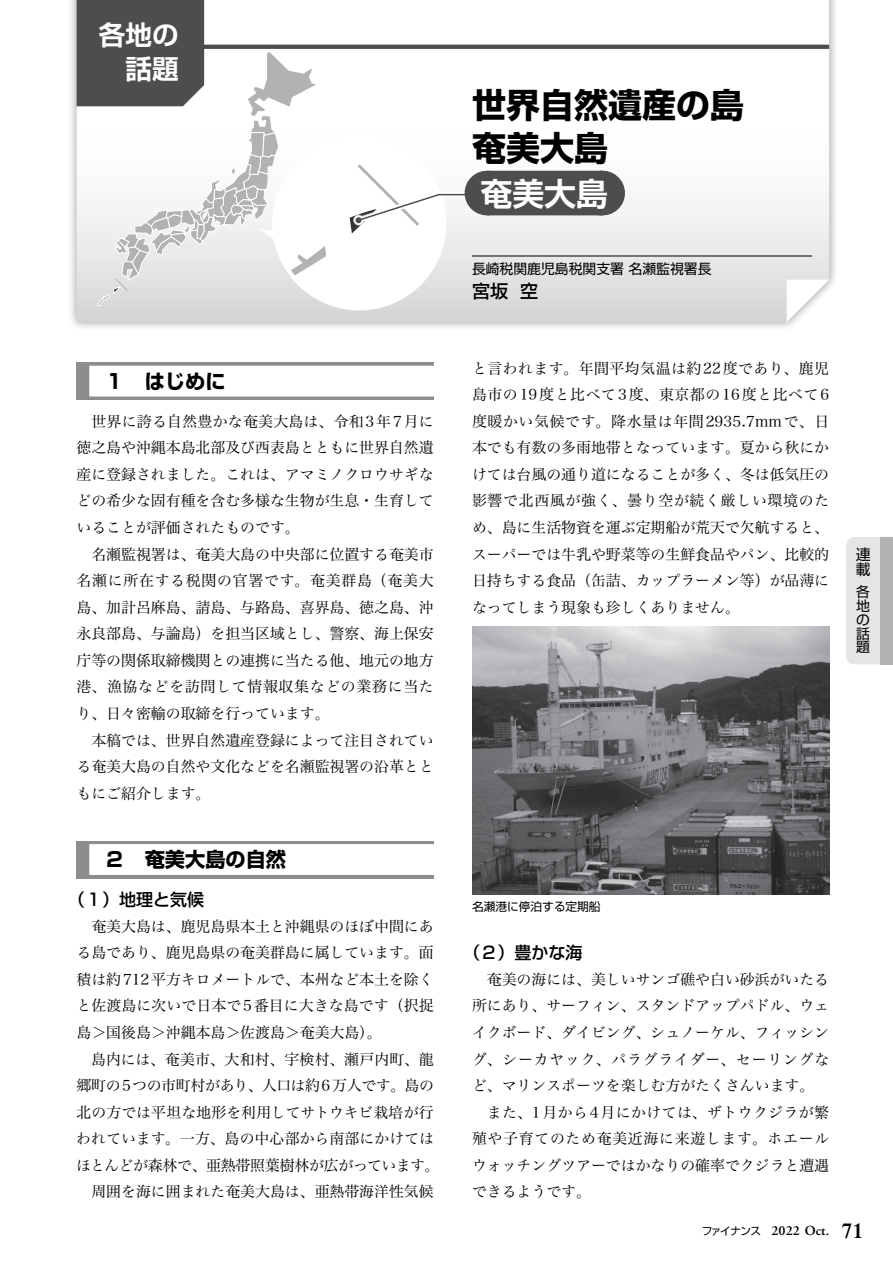
<style>
.page{position:relative;width:893px;height:1263px;background:#fff}
.page>*{position:absolute;margin:0;border:0;box-sizing:border-box;transform-origin:0 0}
.t1{font:700 34.05px/42.5px "Shin Go Pr 6 N";color:#000}
.t2{font:700 31.95px "Shin Go Pr 6 N De";color:#fff}
.t3{font:700 26.55px/34px "Shin Go Pr 6 N De";color:#fff;text-align:right}
.t4{font:700 20.25px "Shin Go Pr 6 N";color:#000}
.t5{font:500 18px "Shin Go Pr 6 N";color:#000}
.t6{font:500 16.95px "Shin Go Pr 6 N";color:#000}
.t7{font:14.85px/26.5px "Hiragino Serif Pr 6 N W3";color:#000;text-align:justify}
.t8{font:14.85px "Hiragino Serif Pr 6 N W3";letter-spacing:-.02em;color:#000}
.t9{font:14.85px/14.9px "Shin Go Pr 6 N";color:#000}
.t10{font:13.8px/13.8px "Shin Go Pr 6 N";color:#000;text-align:justify}
.t11{font:600 13.8px "Adobe Garamond Pro";color:#000}
.t12{font:11.7px "Shin Go Pr 6 N";color:#000}
.s1{font-family:"Shin Go Pr 6 N";font-weight:400;font-size:10.65px}
.s2{font-family:"Times LT Std";font-size:21.3px}
</style>
<div class="page">
<div style="left:67px;top:0;width:771px;height:331px;background:#000;opacity:.4"></div>
<svg style="left:77px;top:0;width:752px;height:322px"></svg>
<svg style="left:787px;top:280px;width:42px;height:42px"></svg>
<svg style="left:331px;top:45px;width:498px;height:4px;background:#515151"></svg>
<svg style="left:77px;top:362px;width:357px;height:38px;background:#979797"></svg>
<div style="left:89px;top:366px;width:357px;height:30px;background:#fff"></div>
<div style="left:77px;top:841px;width:357px;height:37px;background:#8d8d8d"></div>
<div style="left:89px;top:844px;width:357px;height:31px;background:#fff"></div>
<img style="left:472px;top:626px;width:357px;height:268px">
<hr style="left:472px;top:256px;width:340px;height:1px;background:#000">
<div style="left:274px;top:138px;width:170px;height:170px;background:#fff;border-radius:50%"></div>
<svg style="left:344px;top:138px;width:137px;height:105px"></svg>
<div style="left:487px;top:171px;width:115px;height:44px;background:#4d4d4d"></div>
<hr style="left:602px;top:171px;width:1px;height:44px;background:#4d4d4d">
<svg style="left:77px;top:0;width:254px;height:306px"></svg>
<div style="left:846px;top:537px;width:34px;height:127px;background:#e5e5e5"></div>
<div style="left:880px;top:537px;width:13px;height:127px;background:#b2b2b2"></div>
<h3 class="t3" style="left:99px;top:16px;width:81px">各地の話題</h3>
<h3 class="t4" style="left:104px;top:365px;width:123px">１　はじめに</h3>
<p class="t7" style="left:77px;top:406px;width:359px;text-indent:15px">世界に誇る自然豊かな奄美大島は、令和3年7月に徳之島や沖縄本島北部及び西表島とともに世界自然遺産に登録されました。これは、アマミノクロウサギなどの希少な固有種を含む多様な生物が生息・生育していることが評価されたものです。</p>
<p class="t7" style="left:77px;top:539px;width:359px;text-indent:15px">名瀬監視署は、奄美大島の中央部に位置する奄美市名瀬に所在する税関の官署です。奄美群島（奄美大島、加計呂麻島、請島、与路島、喜界島、徳之島、沖永良部島、与論島）を担当区域とし、警察、海上保安庁等の関係取締機関との連携に当たる他、地元の地方港、漁協などを訪問して情報収集などの業務に当たり、日々密輸の取締を行っています。</p>
<p class="t7" style="left:77px;top:725px;width:359px;text-indent:15px">本稿では、世界自然遺産登録によって注目されている奄美大島の自然や文化などを名瀬監視署の沿革とともにご紹介します。</p>
<h3 class="t4" style="left:104px;top:843px;width:183px">２　奄美大島の自然</h3>
<p class="t6" style="left:68px;top:885px;width:138px">（１）地理と気候</p>
<p class="t7" style="left:77px;top:911px;width:359px;text-indent:15px">奄美大島は、鹿児島県本土と沖縄県のほぼ中間にある島であり、鹿児島県の奄美群島に属しています。面積は約 712平方キロメートルで、本州など本土を除くと佐渡島に次いで日本で 5番目に大きな島です（択捉島＞国後島＞沖縄本島＞佐渡島＞奄美大島）。</p>
<p class="t7" style="left:91px;top:1044px;width:344px">島内には、奄美市、大和村、宇検村、瀬戸内町、龍</p>
<p class="t8" style="left:76px;top:1073px;width:359px">郷町の5つの市町村があり、人口は約6万人です。島の</p>
<p class="t7" style="left:76px;top:1097px;width:359px">北の方では平坦な地形を利用してサトウキビ栽培が行</p>
<p class="t7" style="left:76px;top:1124px;width:359px">われています。一方、島の中心部から南部にかけては</p>
<p class="t7" style="left:76px;top:1151px;width:365px">ほとんどが森林で、亜熱帯照葉樹林が広がっています。</p>
<p class="t7" style="left:91px;top:1177px;width:344px">周囲を海に囲まれた奄美大島は、亜熱帯海洋性気候</p>
<h1 class="t1" style="left:472px;top:83px;width:308px">世界自然遺産の島　奄美大島</h1>
<h2 class="t2" style="left:480px;top:167px;width:129px">奄美大島</h2>
<p class="t10" style="left:472px;top:261px;width:241px">長崎税関鹿児島税関支署名瀬監視署長</p>
<p class="t5" style="left:472px;top:276px;width:68px">宮坂 空</p>
<p class="t7" style="left:472px;top:353px;width:359px">と言われます。年間平均気温は約22度であり、鹿児島市の19度と比べて3度、東京都の16度と比べて6度暖かい気候です。降水量は年間2935.7mmで、日本でも有数の多雨地帯となっています。夏から秋にかけては台風の通り道になることが多く、冬は低気圧の影響で北西風が強く、曇り空が続く厳しい環境のため、島に生活物資を運ぶ定期船が荒天で欠航すると、スーパーでは牛乳や野菜等の生鮮食品やパン、比較的日持ちする食品（缶詰、カップラーメン等）が品薄になってしまう現象も珍しくありません。</p>
<p class="t9" style="left:856px;top:546px;width:16px">連載</p>
<p class="t10" style="left:856px;top:584px;width:15px">各地の話題</p>
<p class="t12" style="left:472px;top:897px;width:130px">名瀬港に停泊する定期船</p>
<p class="t6" style="left:463px;top:939px;width:121px">（２）豊かな海</p>
<p class="t7" style="left:472px;top:964px;width:359px;text-indent:15px">奄美の海には、美しいサンゴ礁や白い砂浜がいたる所にあり、サーフィン、スタンドアップパドル、ウェイクボード、ダイビング、シュノーケル、フィッシング、シーカヤック、パラグライダー、セーリングなど、マリンスポーツを楽しむ方がたくさんいます。</p>
<p class="t7" style="left:472px;top:1097px;width:359px;text-indent:15px">また、1月から4月にかけては、ザトウクジラが繁殖や子育てのため奄美近海に来遊します。ホエールウォッチングツアーではかなりの確率でクジラと遭遇できるようです。</p>
<p class="t11" style="left:702px;top:1223px;width:163px"><span class="s1">ファイナンス</span> 2022 Oct. <span class="s2">71</span></p>
</div>
